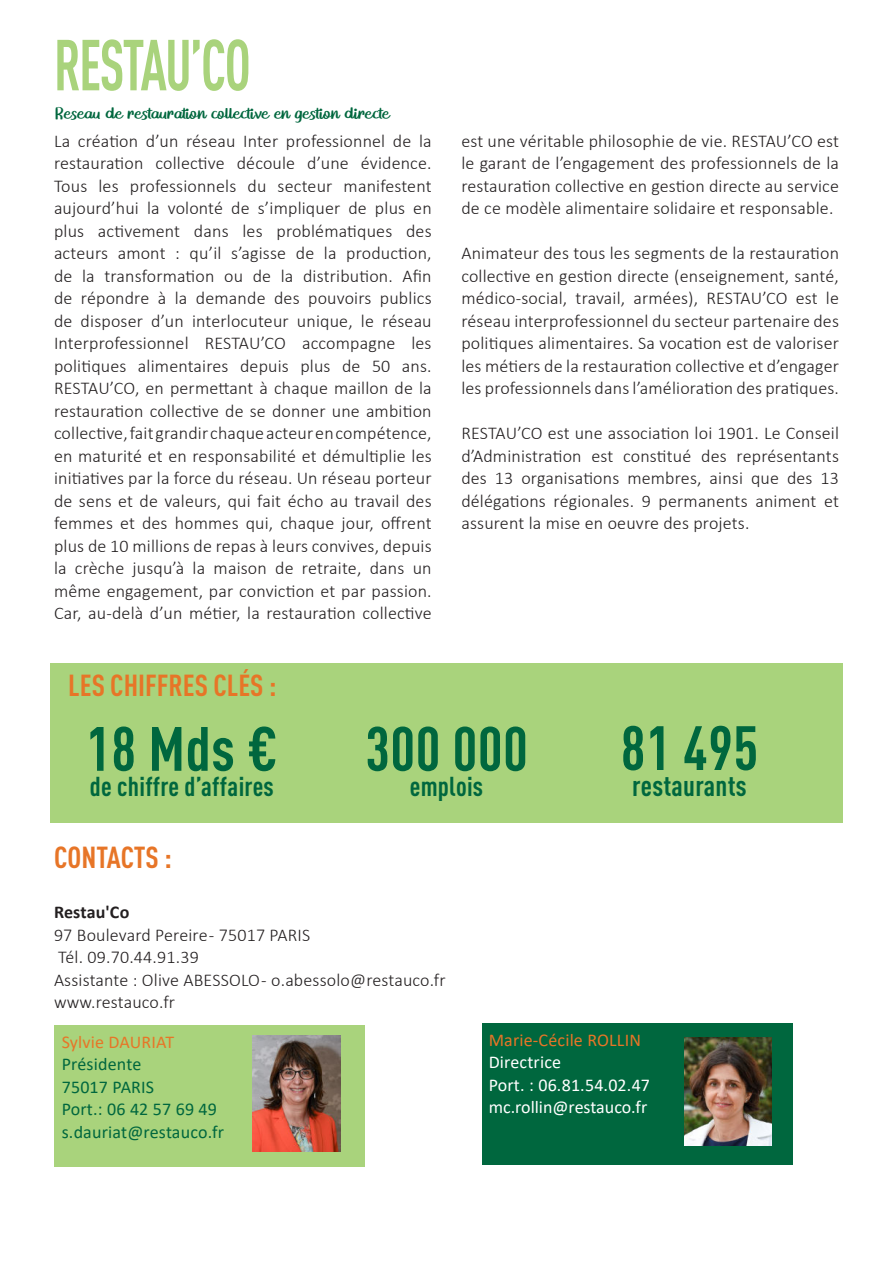
<style>
.page{position:relative;width:893px;height:1263px;background:#fff}
.page>*{position:absolute;margin:0;border:0;box-sizing:border-box;transform-origin:0 0}
.t1{font:700 condensed 70.95px "DIN Pro";letter-spacing:-.03em;color:#a9d37c;scale:.79 1}
.t2{font:700 condensed 61.5px "DIN Pro";letter-spacing:.01em;color:#00673e}
.t3{font:700 condensed 30px "DIN Pro";color:#e77527}
.t4{font:700 condensed 28.5px "DIN Pro";letter-spacing:.01em;color:#00673e}
.t5{font:700 condensed 27px "DIN Pro";letter-spacing:.01em;color:#00673e}
.t6{font:300 18px/22.5px "Calibri";letter-spacing:.01em;color:#231f20;text-align:justify}
.t7{font:18px/22.5px "Calibri";letter-spacing:.01em;color:#00673e}
.t8{font:18px/22.5px "Calibri";color:#fff}
.t9{font:18px "Homework";color:#00673e}
.t10{font:18px "Calibri";letter-spacing:.01em;color:#e77527}
.t11{font:700 18px "Calibri";letter-spacing:.005em;color:#231f20}
</style>
<div class="page">
<div style="left:50px;top:663px;width:793px;height:159px;background:#a9d37c"></div>
<div style="left:54px;top:1025px;width:310px;height:142px;background:#a9d37c"></div>
<div style="left:482px;top:1023px;width:310px;height:142px;background:#00673e"></div>
<img style="left:253px;top:1036px;width:87px;height:116px">
<img style="left:684px;top:1038px;width:88px;height:108px">
<h1 class="t1" style="left:54px;top:27px;width:250px">RESTAU’CO</h1>
<p class="t9" style="left:55px;top:106px;width:336px">Rèsèau dè rèstauration collèctivè èn gèstion dirèctè</p>
<p class="t6" style="left:54px;top:129px;width:379px">La création d’un réseau Inter professionnel de la restauration collective découle d’une évidence.<br>Tous les professionnels du secteur manifestent aujourd’hui la volonté de s’impliquer de plus en plus activement dans les problématiques des acteurs amont : qu’il s’agisse de la production, de la transformation ou de la distribution. Afin de répondre à la demande des pouvoirs publics de disposer d’un interlocuteur unique, le réseau Interprofessionnel RESTAU’CO accompagne les politiques alimentaires depuis plus de 50 ans.<br>RESTAU’CO, en permettant à chaque maillon de la restauration collective de se donner une ambition collective, fait grandir chaque acteur en compétence, en maturité et en responsabilité et démultiplie les initiatives par la force du réseau. Un réseau porteur de sens et de valeurs, qui fait écho au travail des femmes et des hommes qui, chaque jour, offrent plus de 10 millions de repas à leurs convives, depuis la crèche jusqu’à la maison de retraite, dans un même engagement, par conviction et par passion.<br>Car, au-delà d’un métier, la restauration collective</p>
<p class="t6" style="left:461px;top:129px;width:379px">est une véritable philosophie de vie. RESTAU’CO est le garant de l’engagement des professionnels de la restauration collective en gestion directe au service de ce modèle alimentaire solidaire et responsable.</p>
<p class="t6" style="left:461px;top:242px;width:379px">Animateur des tous les segments de la restauration collective en gestion directe (enseignement, santé, médico-social, travail, armées), RESTAU’CO est le réseau interprofessionnel du secteur partenaire des politiques alimentaires. Sa vocation est de valoriser les métiers de la restauration collective et d’engager les professionnels dans l’amélioration des pratiques.</p>
<p class="t6" style="left:461px;top:422px;width:379px">RESTAU’CO est une association loi 1901. Le Conseil d’Administration est constitué des représentants des 13 organisations membres, ainsi que des 13 délégations régionales. 9 permanents animent et assurent la mise en oeuvre des projets.</p>
<h3 class="t3" style="left:68px;top:669px;width:210px">LES CHIFFRES CLÉS :</h3>
<h2 class="t2" style="left:86px;top:715px;width:193px">18 Mds €</h2>
<h3 class="t5" style="left:90px;top:772px;width:185px">de chiffre d’affaires</h3>
<h3 class="t3" style="left:54px;top:841px;width:119px">CONTACTS :</h3>
<h2 class="t2" style="left:365px;top:715px;width:164px">300 000</h2>
<h3 class="t5" style="left:410px;top:772px;width:75px">emplois</h3>
<p class="t11" style="left:54px;top:899px;width:77px">Restau'Co</p>
<p class="t6" style="left:54px;top:923px;width:393px;text-align:left">97 Boulevard Pereire - 75017 PARIS<br>Tél. 09.70.44.91.39<br>Assistante : Olive ABESSOLO - o.abessolo@restauco.fr www.restauco.fr</p>
<h2 class="t2" style="left:621px;top:715px;width:139px">81 495</h2>
<h3 class="t4" style="left:632px;top:770px;width:116px">restaurants</h3>
<p class="t10" style="left:62px;top:1033px;width:114px">Sylvie DAURIAT</p>
<p class="t7" style="left:62px;top:1053px;width:164px">Présidente<br>75017 PARIS<br>Port.: 06 42 57 69 49 s.dauriat@restauco.fr</p>
<p class="t10" style="left:489px;top:1031px;width:154px">Marie-Cécile ROLLIN</p>
<p class="t8" style="left:489px;top:1051px;width:163px">Directrice<br>Port. : 06.81.54.02.47 mc.rollin@restauco.fr</p>
</div>
